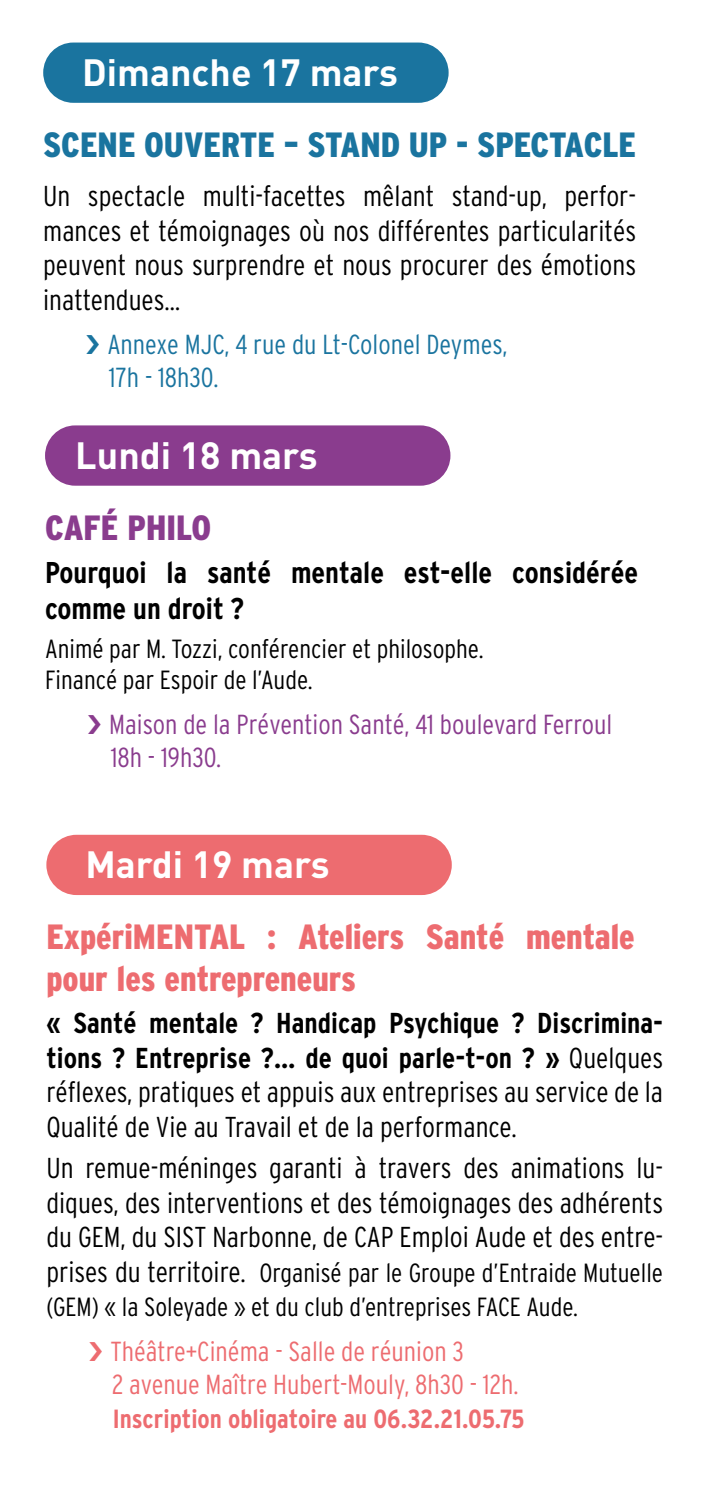
<style>
.page{position:relative;width:709px;height:1489px;background:#fff}
.page>*{position:absolute;margin:0;border:0;box-sizing:border-box;transform-origin:0 0}
.t1{font:700 37.5px "DIN";color:#fff}
.t2{font:900 condensed 35px/42px "Interstate";color:#ed6c70}
.t3{font:900 condensed 35px "Interstate";color:#1a749f}
.t4{font:900 condensed 35px "Interstate";color:#8a3c8e}
.t5{font:700 condensed 30px/36px "Interstate";color:#000}
.t6{font:300 condensed 28.75px/34.5px "Interstate";color:#000;text-align:justify}
.t7{font:300 condensed 27.5px/33px "Interstate";color:#ed6c70}
.t8{font:300 condensed 27.5px/33px "Interstate";color:#8a3c8e}
.t9{font:300 condensed 27.5px/33px "Interstate";color:#1a749f}
.t10{font:300 condensed 26.25px/31.5px "Interstate";color:#000}
.t11{font:700 condensed 26.25px "Interstate";color:#ed6c70}
.s1{font-weight:700}
.s2{font-size:28.75px}
</style>
<div class="page">
<div style="left:43px;top:43px;width:405px;height:60px;background:#1a749f;border-radius:30px"></div>
<div style="left:45px;top:425px;width:405px;height:60px;background:#8a3c8e;border-radius:30px"></div>
<div style="left:46px;top:834px;width:406px;height:61px;background:#ed6c70;border-radius:30px"></div>
<h1 class="t1" style="left:82px;top:48px;width:317px">Dimanche 17 mars</h1>
<p class="t3" style="left:43px;top:126px;width:594px">SCENE OUVERTE – STAND UP - SPECTACLE</p>
<p class="t6" style="left:43px;top:178px;width:594px">Un spectacle multi-facettes mêlant stand-up, perfor&shy;mances et témoignages où nos différentes particularités peuvent nous surprendre et nous procurer des émotions inattendues…</p>
<p class="t9" style="left:107px;top:328px;width:401px">Annexe MJC, 4 rue du Lt-Colonel Deymes,<br>17h - 18h30.</p>
<h1 class="t1" style="left:75px;top:431px;width:244px">Lundi 18 mars</h1>
<p class="t4" style="left:45px;top:508px;width:168px">CAFÉ PHILO</p>
<p class="t5" style="left:45px;top:554px;width:594px">Pourquoi la santé mentale est-elle considérée comme un droit ?</p>
<p class="t10" style="left:45px;top:632px;width:440px">Animé par M. Tozzi, conférencier et philosophe.<br>Financé par Espoir de l’Aude.</p>
<p class="t8" style="left:109px;top:707px;width:504px">Maison de la Prévention Santé, 41 boulevard Ferroul<br>18h - 19h30.</p>
<h1 class="t1" style="left:85px;top:840px;width:246px">Mardi 19 mars</h1>
<p class="t2" style="left:46px;top:915px;width:590px">ExpériMENTAL : Ateliers Santé mentale pour les entrepreneurs</p>
<p class="t6" style="left:46px;top:1005px;width:618px"><span class="s1">« Santé mentale ? Handicap Psychique ? Discrimina&shy;tions ? Entreprise ?… de quoi parle-t-on ? »</span> Quelques réflexes, pratiques et appuis aux entreprises au service de la Qualité de Vie au Travail et de la performance.</p>
<p class="t6" style="left:46px;top:1150px;width:618px">Un remue-méninges garanti à travers des animations lu&shy;diques, des interventions et des témoignages des adhérents du GEM, du SIST Narbonne, de CAP Emploi Aude et des entre-</p>
<p class="t10" style="left:46px;top:1254px;width:618px;line-height:34.5px"><span class="s2">prises du territoire.</span> Organisé par le Groupe d’Entraide Mutuelle (GEM) « la Soleyade » et du club d’entreprises FACE Aude.</p>
<p class="t7" style="left:111px;top:1334px;width:409px">Théâtre+Cinéma - Salle de réunion 3<br>2 avenue Maître Hubert-Mouly, 8h30 - 12h.</p>
<p class="t11" style="left:113px;top:1403px;width:413px">Inscription obligatoire au 06.32.21.05.75</p>
</div>
